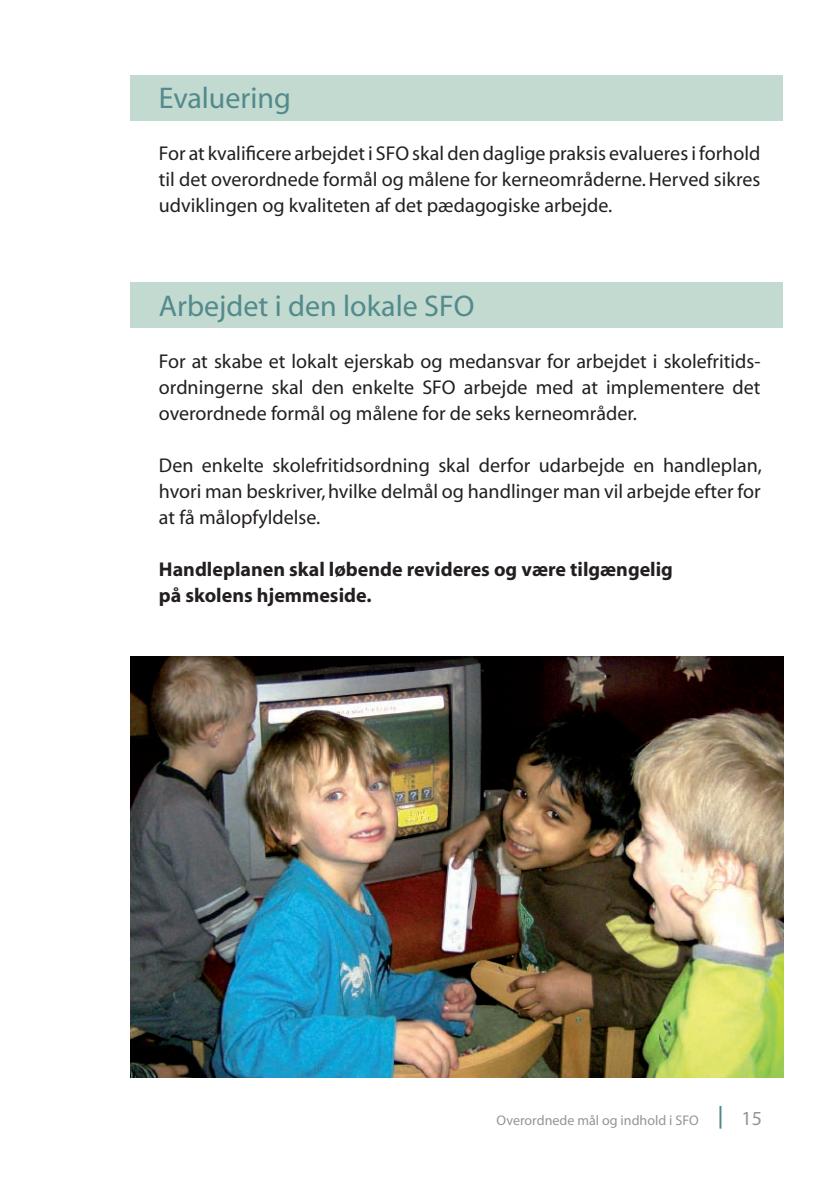
<style>
.page{position:relative;width:840px;height:1191px;background:#fff}
.page>*{position:absolute;margin:0;border:0;box-sizing:border-box;transform-origin:0 0}
.t1{font:30px "Myriad";color:#538a8c}
.t2{font:20px/26px "Myriad";color:#231f20;text-align:justify}
.t3{font:700 20px/26px "Myriad";color:#231f20}
.t4{font:20px "Myriad";color:#939598}
.t5{font:14px "Myriad";color:#939598}
</style>
<div class="page">
<div style="left:130px;top:75px;width:652px;height:45px;background:#c2dad0"></div>
<hr style="left:719px;top:1106px;width:2px;height:22px;background:#538a8c">
<div style="left:130px;top:282px;width:652px;height:46px;background:#c2dad0"></div>
<img style="left:130px;top:656px;width:652px;height:421px">
<h1 class="t1" style="left:159px;top:83px;width:133px">Evaluering</h1>
<p class="t2" style="left:159px;top:141px;width:602px">For at kvalificere arbejdet i SFO skal den daglige praksis evalueres i forhold til det overordnede formål og målene for kerneområderne. Herved sikres udviklingen og kvaliteten af det pædagogiske arbejde.</p>
<h1 class="t1" style="left:159px;top:291px;width:317px">Arbejdet i den lokale SFO</h1>
<p class="t2" style="left:159px;top:349px;width:602px">For at skabe et lokalt ejerskab og medansvar for arbejdet i skolefritids&shy;ordningerne skal den enkelte SFO arbejde med at implementere det overordnede formål og målene for de seks kerneområder.</p>
<p class="t2" style="left:159px;top:453px;width:604px">Den enkelte skolefritidsordning skal derfor udarbejde en handleplan, hvori man beskriver, hvilke delmål og handlinger man vil arbejde efter for at få målopfyldelse.</p>
<p class="t3" style="left:159px;top:557px;width:515px">Handleplanen skal løbende revideres og være tilgængelig på skolens hjemmeside.</p>
<p class="t5" style="left:496px;top:1113px;width:203px">Overordnede mål og indhold i SFO</p>
<p class="t4" style="left:741px;top:1108px;width:22px">15</p>
</div>
